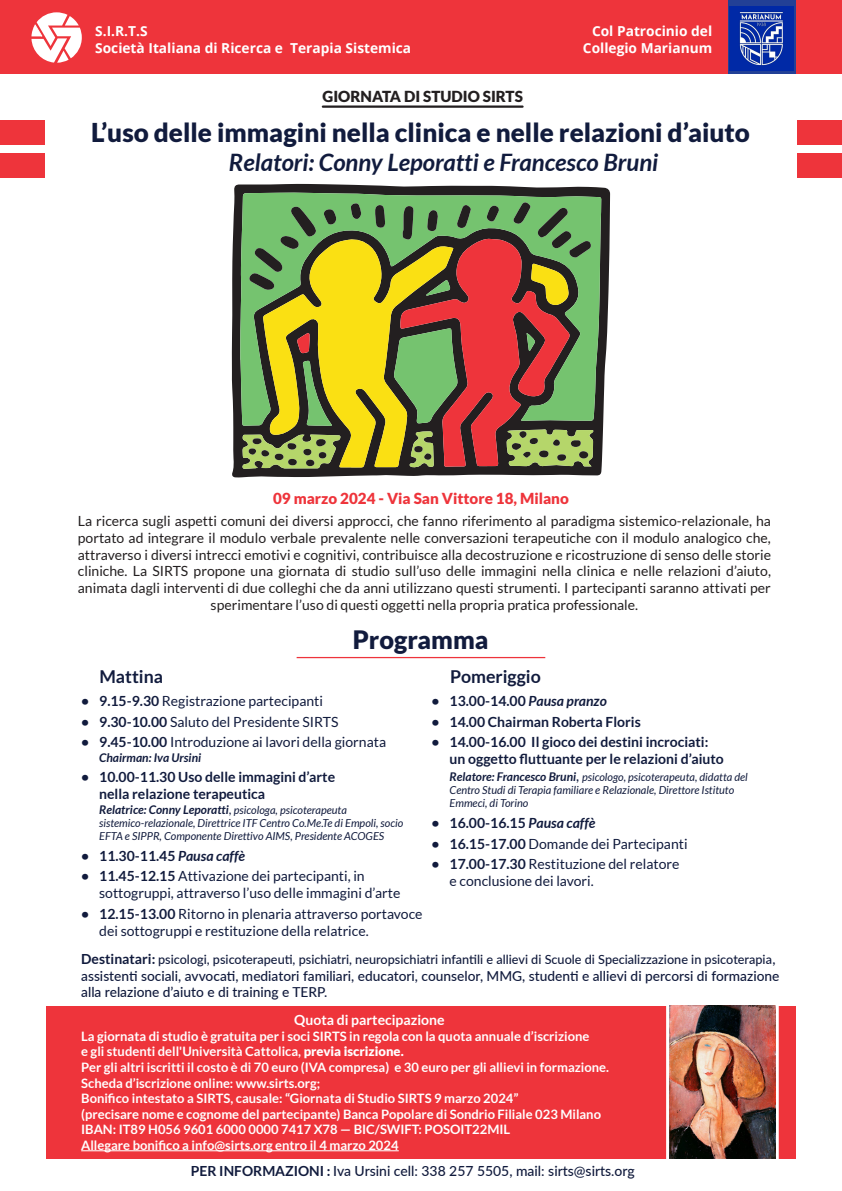
<style>
.page{position:relative;width:842px;height:1191px;background:#fff}
.page>*{position:absolute;margin:0;border:0;box-sizing:border-box;transform-origin:0 0}
.t1{font:900 26px "Lato";color:#111b3d}
.t2{font:900 25.3px "Lato";color:#111b3d}
.t3{font:italic 700 24px "Lato";color:#111b3d}
.t4{font:700 17.7px "Lato";color:#111b3d}
.t5{font:900 15.2px "Lato";color:#ee343b}
.t6{font:900 15.2px "Lato";color:#231f20}
.t7{font:14px/16.8px "Lato";color:#231f20;text-align:center}
.t8{font:14px/16.8px "Lato";color:#111b3d}
.t9{font:700 14px/16.8px "Lato";color:#111b3d}
.t10{font:700 14px "Lato";color:#fff}
.t11{font:500 13.9px "Lato";color:#111b3d}
.t12{font:500 13.7px/16.5px "Lato";color:#111b3d}
.t13{font:700 13.7px/16.5px "Open Sans";color:#fff}
.t14{font:700 13px/15.6px "Lato";color:#fff}
.t15{font:500 12.7px "Lato";color:#111b3d}
.t16{font:italic 700 12px "Lato";color:#111b3d}
.t17{font:italic 11px/13.2px "Lato";color:#111b3d}
.s1{font-weight:700}
.s2{font-weight:400}
.s3{font-weight:400;font-size:11px}
.s4{font-style:italic}
.s5{font-weight:700;font-size:12px}
.s6{font-size:14px}
.s7{font-weight:700;font-size:13.9px}
.s8{font-size:13.7px}
.s9{font-weight:900}
</style>
<div class="page">
<div style="left:797px;top:120px;width:45px;height:25px;background:#ee343b"></div>
<div style="left:797px;top:153px;width:45px;height:24px;background:#ee343b"></div>
<div style="left:46px;top:1005px;width:749px;height:153px;background:#ee343b"></div>
<div style="left:0;top:120px;width:45px;height:25px;background:#ee343b"></div>
<div style="left:0;top:153px;width:45px;height:24px;background:#ee343b"></div>
<div style="left:0;top:0;width:842px;height:74px;background:#ee343b"></div>
<svg style="left:31px;top:12px;width:51px;height:51px"></svg>
<hr style="left:81px;top:1150px;width:318px;height:1px;background:#fff">
<hr style="left:323px;top:105px;width:199px;height:3px;background:#231f20">
<hr style="left:297px;top:657px;width:248px;height:1px;background:#ee343b">
<svg style="left:231px;top:184px;width:379px;height:293px;fill:#231f20"></svg>
<svg style="left:240px;top:193px;width:361px;height:233px;background:#67a562"></svg>
<svg style="left:263px;top:239px;width:131px;height:228px;background:#c2b11a"></svg>
<svg style="left:394px;top:202px;width:199px;height:265px;background:#8c6e45"></svg>
<svg style="left:375px;top:205px;width:10px;height:23px"></svg>
<svg style="left:351px;top:203px;width:10px;height:16px"></svg>
<svg style="left:323px;top:209px;width:14px;height:15px"></svg>
<svg style="left:303px;top:360px;width:29px;height:66px;background:#73893f"></svg>
<svg style="left:297px;top:332px;width:13px;height:22px"></svg>
<svg style="left:249px;top:207px;width:67px;height:83px;background:#649a59"></svg>
<svg style="left:242px;top:434px;width:98px;height:35px;background:#809251"></svg>
<svg style="left:666px;top:1005px;width:113px;height:154px"></svg>
<img style="left:669px;top:1005px;width:107px;height:153px">
<svg style="left:728px;top:0;width:68px;height:74px"></svg>
<img style="left:730px;top:6px;width:64px;height:64px">
<p class="t13" style="left:95px;top:23px;width:318px">S.I.R.T.S<br>Società Italiana di Ricerca e Terapia Sistemica</p>
<p class="t13" style="left:583px;top:23px;width:131px;text-align:right">Col Patrocinio del<br>Collegio Marianum</p>
<p class="t6" style="left:323px;top:87px;width:202px">GIORNATA DI STUDIO SIRTS</p>
<h1 class="t1" style="left:91px;top:118px;width:660px">L’uso delle immagini nella clinica e nelle relazioni d’aiuto</h1>
<h3 class="t3" style="left:229px;top:149px;width:431px">Relatori: Conny Leporatti e Francesco Bruni</h3>
<p class="t5" style="left:273px;top:489px;width:297px">09 marzo 2024 - Via San Vittore 18, Milano</p>
<p class="t7" style="left:78px;top:512px;width:695px">La ricerca sugli aspetti comuni dei diversi approcci, che fanno riferimento al paradigma sistemico-relazionale, ha portato ad integrare il modulo verbale prevalente nelle conversazioni terapeutiche con il modulo analogico che, attraverso i diversi intrecci emotivi e cognitivi, contribuisce alla decostruzione e ricostruzione di senso delle storie cliniche. La SIRTS propone una giornata di studio sull’uso delle immagini nella clinica e nelle relazioni d’aiuto, animata dagli interventi di due colleghi che da anni utilizzano questi strumenti. I partecipanti saranno attivati per sperimentare l’uso di questi oggetti nella propria pratica professionale.</p>
<h2 class="t2" style="left:353px;top:625px;width:137px">Programma</h2>
<p class="t4" style="left:99px;top:666px;width:65px">Mattina</p>
<p class="t4" style="left:450px;top:666px;width:92px">Pomeriggio</p>
<p class="t8" style="left:81px;top:692px;width:243px"><span class="s1">• 9.15-9.30</span> Registrazione partecipanti</p>
<p class="t8" style="left:81px;top:713px;width:259px"><span class="s1">• 9.30-10.00</span> Saluto del Presidente SIRTS</p>
<p class="t8" style="left:81px;top:734px;width:306px"><span class="s1">• 9.45-10.00</span> Introduzione ai lavori della giornata</p>
<p class="t16" style="left:99px;top:750px;width:104px">Chairman: Iva Ursini</p>
<p class="t9" style="left:99px;top:768px;width:237px;text-indent:-18px">• 10.00-11.30 Uso delle immagini d’arte nella relazione terapeutica</p>
<p class="t16" style="left:99px;top:802px;width:249px">Relatrice: Conny Leporatti<span class="s2">,</span> <span class="s3">psicologa, psicoterapeuta</span></p>
<p class="t17" style="left:99px;top:816px;width:306px">sistemico-relazionale, Direttrice ITF Centro Co.Me.Te di Empoli, socio<br>EFTA e SIPPR, Componente Direttivo AIMS, Presidente ACOGES</p>
<p class="t9" style="left:81px;top:847px;width:165px">• 11.30-11.45 <span class="s4">Pausa caffè</span></p>
<p class="t8" style="left:99px;top:867px;width:303px;text-indent:-18px"><span class="s1">• 11.45-12.15</span> Attivazione dei partecipanti, in sottogruppi, attraverso l’uso delle immagini d’arte</p>
<p class="t8" style="left:99px;top:905px;width:325px;text-indent:-18px"><span class="s1">• 12.15-13.00</span> Ritorno in plenaria attraverso portavoce dei sottogruppi e restituzione della relatrice.</p>
<p class="t9" style="left:432px;top:692px;width:177px">• 13.00-14.00 <span class="s4">Pausa pranzo</span></p>
<p class="t9" style="left:432px;top:713px;width:211px">• 14.00 Chairman Roberta Floris</p>
<p class="t9" style="left:450px;top:733px;width:276px;text-indent:-18px">• 14.00-16.00 Il gioco dei destini incrociati: un oggetto fluttuante per le relazioni d’aiuto</p>
<p class="t17" style="left:449px;top:770px;width:300px"><span class="s5">Relatore: Francesco Bruni</span><span class="s6">,</span> psicologo, psicoterapeuta, didatta del<br>Centro Studi di Terapia familiare e Relazionale, Direttore Istituto<br>Emmeci, di Torino</p>
<p class="t9" style="left:431px;top:814px;width:165px">• 16.00-16.15 <span class="s4">Pausa caffè</span></p>
<p class="t8" style="left:431px;top:835px;width:258px"><span class="s1">• 16.15-17.00</span> Domande dei Partecipanti</p>
<p class="t8" style="left:450px;top:855px;width:231px;text-indent:-18px"><span class="s1">• 17.00-17.30</span> Restituzione del relatore e conclusione dei lavori.</p>
<p class="t15" style="left:81px;top:950px;width:696px"><span class="s7">Destinatari:</span> psicologi, psicoterapeuti, psichiatri, neuropsichiatri infantili e allievi di Scuole di Specializzazione in psicoterapia<span class="s8">,</span></p>
<p class="t12" style="left:81px;top:967px;width:700px">assistenti sociali, avvocati, mediatori familiari, educatori, counselor, MMG, studenti e allievi di percorsi di formazione alla relazione d’aiuto e di training e TERP.</p>
<p class="t10" style="left:294px;top:1012px;width:152px">Quota di partecipazione</p>
<p class="t14" style="left:81px;top:1028px;width:529px">La giornata di studio è gratuita per i soci SIRTS in regola con la quota annuale d’iscrizione<br>e gli studenti dell'Università Cattolica, <span class="s9">previa iscrizione.<br></span>Per gli altri iscritti il costo è di 70 euro (IVA compresa) e 30 euro per gli allievi in formazione.<br>Scheda d’iscrizione online: www.sirts.org;<br>Bonifico intestato a SIRTS, causale: “Giornata di Studio SIRTS 9 marzo 2024”<br>(precisare nome e cognome del partecipante) Banca Popolare di Sondrio Filiale 023 Milano IBAN: IT89 H056 9601 6000 0000 7417 X78 — BIC/SWIFT: POSOIT22MIL<br>Allegare bonifico a info@sirts.org entro il 4 marzo 2024</p>
<p class="t11" style="left:191px;top:1160px;width:445px"><span class="s1">PER INFORMAZIONI :</span> Iva Ursini cell: 338 257 5505, mail: sirts@sirts.org</p>
</div>
